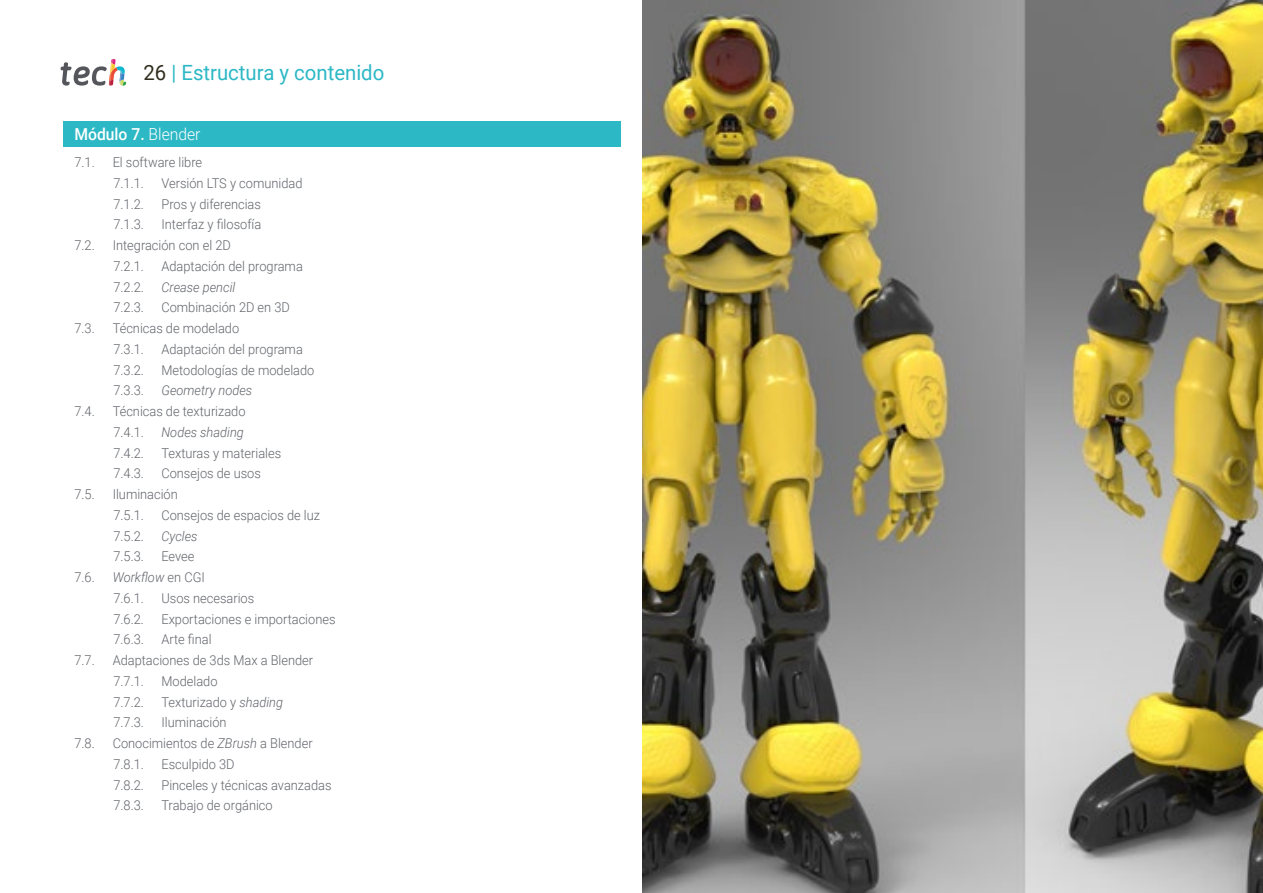
<style>
.page{position:relative;width:1263px;height:893px;background:#fff}
.page>*{position:absolute;margin:0;border:0;box-sizing:border-box;transform-origin:0 0}
.t1{font:21px "Roboto";color:#2db8c5}
.t2{font:500 16.5px "Roboto";color:#fff;scale:.95 1}
.t3{font:300 13.5px/20.7px "Roboto";color:#61646a;scale:.95 1}
.t4{font:italic 300 13.5px "Roboto";color:#61646a;scale:.95 1}
.s1{color:#312e20}
.s2{font-weight:300}
.s3{font-style:italic}
</style>
<div class="page">
<svg style="left:61px;top:59px;width:65px;height:27px"></svg>
<div style="left:63px;top:121px;width:558px;height:25px;background:#2db8c5"></div>
<img style="left:642px;top:0;width:621px;height:893px">
<h1 class="t1" style="left:144px;top:57px;width:242px"><span class="s1">26</span> | Estructura y contenido</h1>
<p class="t2" style="left:74px;top:123px;width:134px">Módulo 7. <span class="s2">Blender</span></p>
<p class="t3" style="left:74px;top:151px;width:23px">7.1.</p>
<p class="t3" style="left:113px;top:151px;width:96px">El software libre<br>7.1.1.</p>
<p class="t3" style="left:161px;top:172px;width:150px">Versión LTS y comunidad</p>
<p class="t3" style="left:113px;top:193px;width:34px">7.1.2.</p>
<p class="t3" style="left:161px;top:193px;width:106px">Pros y diferencias</p>
<p class="t3" style="left:113px;top:214px;width:34px">7.1.3.</p>
<p class="t3" style="left:161px;top:214px;width:107px">Interfaz y filosofía</p>
<p class="t3" style="left:74px;top:234px;width:23px">7.2.</p>
<p class="t3" style="left:113px;top:234px;width:126px">Integración con el 2D<br>7.2.1.</p>
<p class="t3" style="left:161px;top:255px;width:150px">Adaptación del programa</p>
<p class="t3" style="left:113px;top:276px;width:34px">7.2.2.</p>
<p class="t4" style="left:161px;top:277px;width:79px">Crease pencil</p>
<p class="t3" style="left:113px;top:297px;width:34px">7.2.3.</p>
<p class="t3" style="left:161px;top:297px;width:137px">Combinación 2D en 3D</p>
<p class="t3" style="left:74px;top:317px;width:23px">7.3.</p>
<p class="t3" style="left:113px;top:317px;width:135px">Técnicas de modelado<br>7.3.1.</p>
<p class="t3" style="left:161px;top:338px;width:150px">Adaptación del programa</p>
<p class="t3" style="left:113px;top:359px;width:34px">7.3.2.</p>
<p class="t3" style="left:161px;top:359px;width:163px">Metodologías de modelado</p>
<p class="t3" style="left:113px;top:380px;width:34px">7.3.3.</p>
<p class="t4" style="left:161px;top:381px;width:97px">Geometry nodes</p>
<p class="t3" style="left:74px;top:400px;width:23px">7.4.</p>
<p class="t3" style="left:113px;top:400px;width:141px">Técnicas de texturizado<br>7.4.1.</p>
<p class="t4" style="left:161px;top:423px;width:88px">Nodes shading</p>
<p class="t3" style="left:113px;top:442px;width:34px">7.4.2.</p>
<p class="t3" style="left:161px;top:442px;width:128px">Texturas y materiales</p>
<p class="t3" style="left:113px;top:463px;width:34px">7.4.3.</p>
<p class="t3" style="left:161px;top:463px;width:106px">Consejos de usos</p>
<p class="t3" style="left:74px;top:483px;width:23px">7.5.</p>
<p class="t3" style="left:113px;top:483px;width:70px">Iluminación<br>7.5.1.</p>
<p class="t3" style="left:161px;top:504px;width:169px">Consejos de espacios de luz</p>
<p class="t3" style="left:113px;top:525px;width:34px">7.5.2.</p>
<p class="t4" style="left:161px;top:526px;width:40px">Cycles</p>
<p class="t3" style="left:113px;top:546px;width:34px">7.5.3.</p>
<p class="t3" style="left:161px;top:546px;width:36px">Eevee</p>
<p class="t3" style="left:74px;top:566px;width:23px">7.6.</p>
<p class="t3" style="left:113px;top:566px;width:99px"><span class="s3">Workflow</span> en CGI<br>7.6.1.</p>
<p class="t3" style="left:161px;top:587px;width:99px">Usos necesarios</p>
<p class="t3" style="left:113px;top:608px;width:34px">7.6.2.</p>
<p class="t3" style="left:161px;top:608px;width:185px">Exportaciones e importaciones</p>
<p class="t3" style="left:113px;top:629px;width:34px">7.6.3.</p>
<p class="t3" style="left:161px;top:629px;width:54px">Arte final</p>
<p class="t3" style="left:74px;top:649px;width:23px">7.7.</p>
<p class="t3" style="left:113px;top:649px;width:213px">Adaptaciones de 3ds Max a Blender<br>7.7.1.</p>
<p class="t3" style="left:161px;top:670px;width:61px">Modelado</p>
<p class="t3" style="left:113px;top:691px;width:34px">7.7.2.</p>
<p class="t3" style="left:161px;top:691px;width:130px">Texturizado y <span class="s3">shading</span></p>
<p class="t3" style="left:113px;top:712px;width:34px">7.7.3.</p>
<p class="t3" style="left:161px;top:712px;width:70px">Iluminación</p>
<p class="t3" style="left:74px;top:732px;width:23px">7.8.</p>
<p class="t3" style="left:113px;top:732px;width:212px">Conocimientos de <span class="s3">ZBrush</span> a Blender<br>7.8.1.</p>
<p class="t3" style="left:161px;top:753px;width:79px">Esculpido 3D</p>
<p class="t3" style="left:113px;top:774px;width:34px">7.8.2.</p>
<p class="t3" style="left:161px;top:774px;width:181px">Pinceles y técnicas avanzadas</p>
<p class="t3" style="left:113px;top:795px;width:34px">7.8.3.</p>
<p class="t3" style="left:161px;top:795px;width:119px">Trabajo de orgánico</p>
</div>
